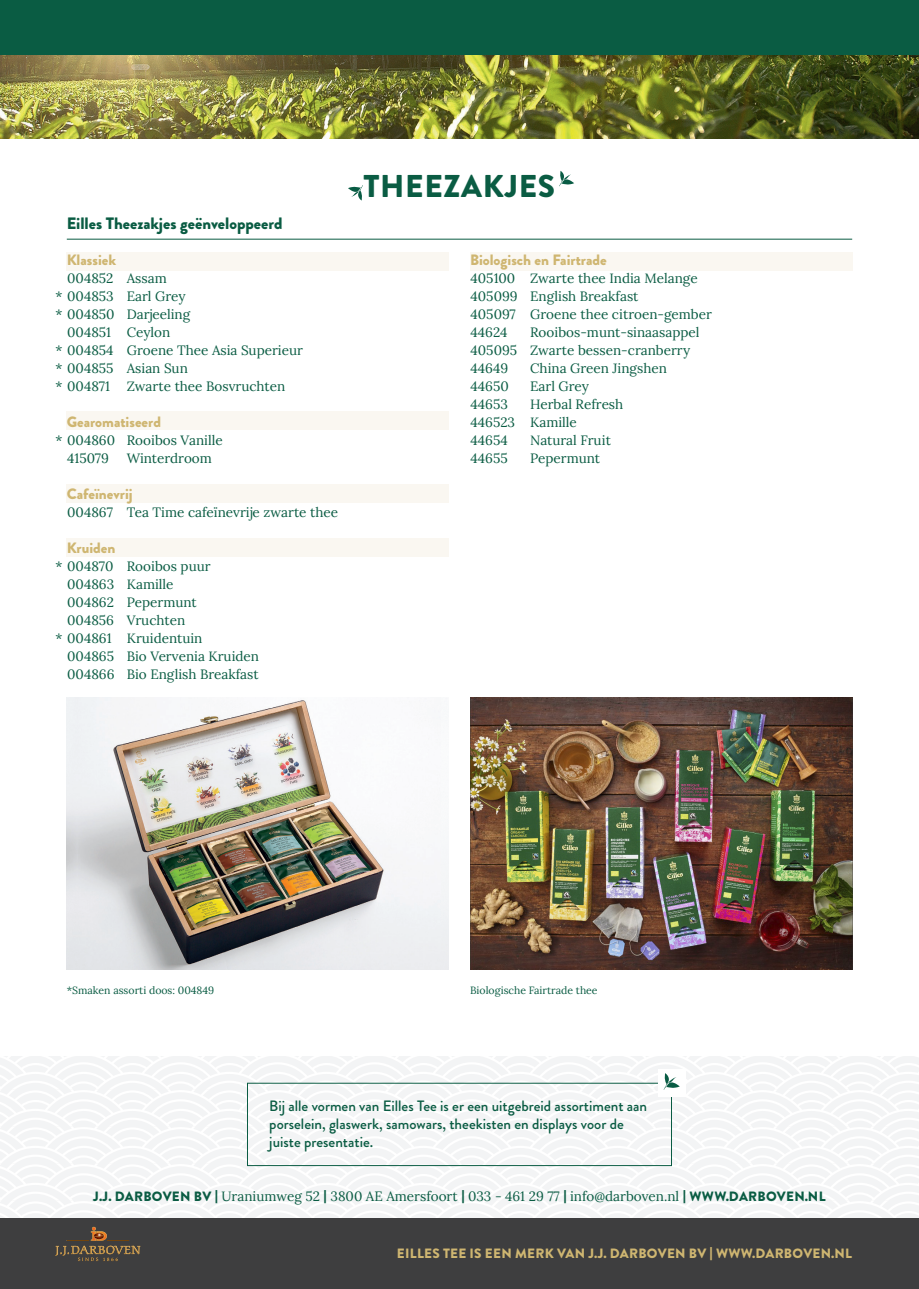
<style>
.page{position:relative;width:919px;height:1289px;background:#fff}
.page>*{position:absolute;margin:0;border:0;box-sizing:border-box;transform-origin:0 0}
.t1{font:900 31.5px "Brandon Grotesque";letter-spacing:.02em;color:#0a5c43}
.t2{font:900 16.5px "Brandon Grotesque";color:#0a5c43}
.t3{font:500 15px/18px "Brandon Grotesque";color:#0a5c43}
.t4{font:900 15px "Brandon Grotesque";color:#cfb671}
.t5{font:13.5px/18px "Lora";color:#0a5c43}
.t6{font:900 13.5px "Brandon Grotesque";letter-spacing:.02em;color:#cfb671}
.t7{font:10.5px "Lora";color:#0a5c43}
.s1{font-family:"Brandon Grotesque";font-weight:900}
.s2{font-family:"Oswald";font-weight:500}
</style>
<div class="page">
<div style="left:0;top:1056px;width:918px;height:232px;background:#f3f4f5"></div>
<div style="left:0;top:0;width:918px;height:55px;background:#0a5c43"></div>
<div style="left:0;top:1218px;width:918px;height:70px;background:#3e3e3f"></div>
<svg style="left:55px;top:1226px;width:85px;height:35px"></svg>
<svg style="left:559px;top:171px;width:15px;height:15px"></svg>
<svg style="left:348px;top:185px;width:15px;height:15px"></svg>
<hr style="left:67px;top:239px;width:785px;height:1px;background:#0a5c43">
<div style="left:67px;top:411px;width:382px;height:19px;background:#faf7f1"></div>
<div style="left:67px;top:484px;width:382px;height:18px;background:#faf7f1"></div>
<div style="left:470px;top:252px;width:382px;height:19px;background:#faf7f1"></div>
<div style="left:67px;top:252px;width:382px;height:19px;background:#faf7f1"></div>
<img style="left:0;top:55px;width:918px;height:84px">
<div style="left:658px;top:1069px;width:27px;height:27px;background:#fff"></div>
<svg style="left:664px;top:1073px;width:15px;height:16px"></svg>
<div style="left:67px;top:538px;width:382px;height:18px;background:#faf7f1"></div>
<img style="left:470px;top:697px;width:382px;height:272px">
<img style="left:67px;top:697px;width:382px;height:272px">
<p class="t2" style="left:67px;top:211px;width:217px">Eilles Theezakjes geënveloppeerd</p>
<p class="t4" style="left:67px;top:249px;width:51px">Klassiek</p>
<p class="t5" style="left:67px;top:268px;width:101px">004852 Assam</p>
<p class="t5" style="left:55px;top:286px;width:132px">* 004853 Earl Grey</p>
<p class="t5" style="left:55px;top:304px;width:136px">* 004850 Darjeeling</p>
<p class="t5" style="left:67px;top:322px;width:105px">004851 Ceylon</p>
<p class="t5" style="left:55px;top:340px;width:249px">* 004854 Groene Thee Asia Superieur</p>
<p class="t5" style="left:55px;top:358px;width:134px">* 004855 Asian Sun</p>
<p class="t5" style="left:55px;top:376px;width:231px">* 004871 Zwarte thee Bosvruchten</p>
<p class="t4" style="left:67px;top:411px;width:96px">Gearomatiseerd</p>
<p class="t5" style="left:67px;top:430px;width:157px;text-indent:-12px">* 004860 Rooibos Vanille<br>415079</p>
<p class="t5" style="left:127px;top:448px;width:87px">Winterdroom</p>
<p class="t4" style="left:67px;top:483px;width:67px">Cafeïnevrij</p>
<p class="t5" style="left:67px;top:502px;width:272px">004867 Tea Time cafeïnevrije zwarte thee</p>
<p class="t4" style="left:67px;top:537px;width:50px">Kruiden</p>
<p class="t5" style="left:55px;top:556px;width:156px">* 004870 Rooibos puur</p>
<p class="t5" style="left:67px;top:574px;width:108px">004863 Kamille</p>
<p class="t5" style="left:67px;top:592px;width:131px">004862 Pepermunt</p>
<p class="t5" style="left:67px;top:610px;width:119px">004856 Vruchten</p>
<p class="t5" style="left:55px;top:628px;width:148px">* 004861 Kruidentuin</p>
<p class="t5" style="left:67px;top:646px;width:193px">004865 Bio Vervenia Kruiden</p>
<p class="t5" style="left:67px;top:664px;width:193px">004866 Bio English Breakfast</p>
<h1 class="t1" style="left:363px;top:164px;width:193px">THEEZAKJES</h1>
<p class="t4" style="left:470px;top:249px;width:138px">Biologisch en Fairtrade</p>
<p class="t5" style="left:470px;top:268px;width:243px">405100 Zwarte thee India Melange<br>405099 English Breakfast<br>405097 Groene thee citroen-gember<br>44624</p>
<p class="t5" style="left:470px;top:322px;width:230px;text-indent:60px">Rooibos-munt-sinaasappel<br>405095 Zwarte bessen-cranberry<br>44649</p>
<p class="t5" style="left:530px;top:358px;width:138px">China Green Jingshen</p>
<p class="t5" style="left:470px;top:376px;width:40px">44650</p>
<p class="t5" style="left:530px;top:376px;width:60px">Earl Grey</p>
<p class="t5" style="left:470px;top:394px;width:39px">44653</p>
<p class="t5" style="left:470px;top:394px;width:154px;text-indent:60px">Herbal Refresh<br>446523 Kamille<br>44654</p>
<p class="t5" style="left:530px;top:430px;width:82px">Natural Fruit</p>
<p class="t5" style="left:470px;top:448px;width:39px">44655</p>
<p class="t5" style="left:530px;top:448px;width:72px">Pepermunt</p>
<p class="t7" style="left:67px;top:982px;width:149px">*Smaken assorti doos: 004849</p>
<p class="t7" style="left:470px;top:982px;width:129px">Biologische Fairtrade thee</p>
<p class="t3" style="left:269px;top:1097px;width:379px">Bij alle vormen van Eilles Tee is er een uitgebreid assortiment aan porselein, glaswerk, samowars, theekisten en displays voor de juiste presentatie.</p>
<p class="t5" style="left:93px;top:1186px;width:733px"><span class="s1">J.J. DARBOVEN BV</span> <span class="s2">|</span> Uraniumweg 52 <span class="s2">|</span> 3800 AE Amersfoort <span class="s2">|</span> 033 - 461 29 77 <span class="s2">|</span> info@darboven.nl <span class="s2">|</span> <span class="s1">WWW.DARBOVEN.NL</span></p>
<p class="t6" style="left:397px;top:1244px;width:456px">EILLES TEE IS EEN MERK VAN J.J. DARBOVEN BV <span class="s2">|</span> WWW.DARBOVEN.NL</p>
</div>
